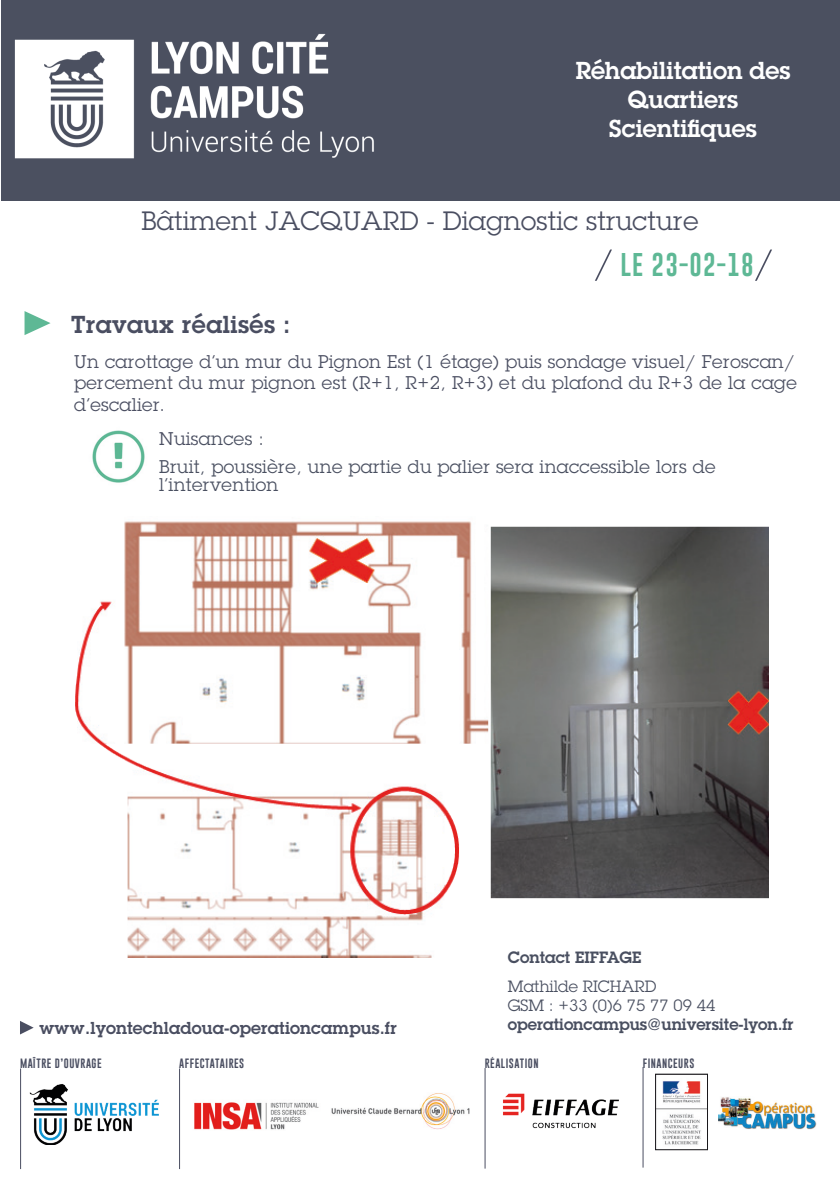
<style>
.page{position:relative;width:840px;height:1191px;background:#fff}
.page>*{position:absolute;margin:0;border:0;box-sizing:border-box;transform-origin:0 0}
.t1{font:26px "Lubalin Graph";letter-spacing:.01em;color:#4a4e61}
.t2{font:600 24px/28.8px "Lubalin Graph";color:#fff;text-align:center}
.t3{font:600 24px "Lubalin Graph";letter-spacing:.02em;color:#4a4e61}
.t4{font:24px "Gobold";letter-spacing:.05em;color:#5eb895}
.t5{font:18px/21.6px "Lubalin Graph";letter-spacing:.02em;color:#4a4e61}
.t6{font:18px/18px "Lubalin Graph";letter-spacing:.02em;color:#494f60}
.t7{font:600 17px "Lubalin Graph";letter-spacing:.01em;color:#4a4e61}
.t8{font:600 16px "Lubalin Graph";color:#494f60}
.t9{font:16px "Lubalin Graph";color:#494f60}
.t10{font:9.8px "Gobold";letter-spacing:.05em;color:#4a4e61}
.s1{color:#4a4e61}
</style>
<div class="page">
<img style="left:657px;top:1081px;width:48px;height:64px">
<div style="left:655px;top:1074px;width:52px;height:75px;border:1px solid #1a181c"></div>
<img style="left:718px;top:1097px;width:98px;height:32px">
<hr style="left:20px;top:1068px;width:1px;height:101px;background:#4a4e61">
<img style="left:29px;top:1084px;width:130px;height:60px">
<hr style="left:642px;top:1067px;width:1px;height:100px;background:#4a4e61">
<hr style="left:484px;top:1068px;width:1px;height:100px;background:#4a4e61">
<img style="left:503px;top:1093px;width:116px;height:36px">
<hr style="left:179px;top:1068px;width:1px;height:101px;background:#4a4e61">
<img style="left:194px;top:1102px;width:125px;height:28px">
<img style="left:331px;top:1093px;width:139px;height:36px">
<svg style="left:20px;top:1021px;width:14px;height:13px"></svg>
<div style="left:1px;top:0;width:838px;height:200px;background:#4b5060"></div>
<img style="left:14px;top:33px;width:360px;height:126px">
<svg style="left:25px;top:311px;width:25px;height:24px"></svg>
<svg style="left:595px;top:249px;width:16px;height:32px"></svg>
<svg style="left:755px;top:249px;width:16px;height:32px"></svg>
<img style="left:92px;top:430px;width:53px;height:53px">
<img style="left:75px;top:521px;width:692px;height:436px">
<h2 class="t2" style="left:575px;top:56px;width:216px">Réhabilitation des<br>Quartiers<br>Scientifiques</h2>
<p class="t1" style="left:141px;top:204px;width:558px">Bâtiment JACQUARD - Diagnostic structure</p>
<p class="t4" style="left:620px;top:249px;width:135px">LE 23-02-18</p>
<p class="t3" style="left:71px;top:308px;width:221px">Travaux réalisés :</p>
<p class="t5" style="left:74px;top:350px;width:723px">Un carottage d’un mur du Pignon Est (1 étage) puis sondage visuel/ Feroscan/ percement du mur pignon est (R+1, R+2, R+3) et du plafond du R+3 de la cage d’escalier.</p>
<p class="t6" style="left:159px;top:430px;width:106px"><span class="s1">Nuis</span>ances :</p>
<p class="t6" style="left:159px;top:457px;width:557px">Bruit, poussière, une partie du palier sera inaccessible lors de l’intervention</p>
<p class="t8" style="left:507px;top:946px;width:135px">Contact EIFFAGE</p>
<p class="t9" style="left:507px;top:975px;width:150px">Mathilde RICHARD</p>
<p class="t9" style="left:507px;top:995px;width:209px">GSM : +33 (0)6 75 77 09 44</p>
<p class="t8" style="left:507px;top:1013px;width:287px">operationcampus@universite-lyon.fr</p>
<p class="t7" style="left:39px;top:1016px;width:359px">www.lyontechladoua-operationcampus.fr</p>
<p class="t10" style="left:20px;top:1057px;width:83px">MAÎTRE D’OUVRAGE</p>
<p class="t10" style="left:179px;top:1057px;width:66px">AFFECTATAIRES</p>
<p class="t10" style="left:484px;top:1056px;width:55px">RÉALISATION</p>
<p class="t10" style="left:642px;top:1057px;width:53px">FINANCEURS</p>
</div>
